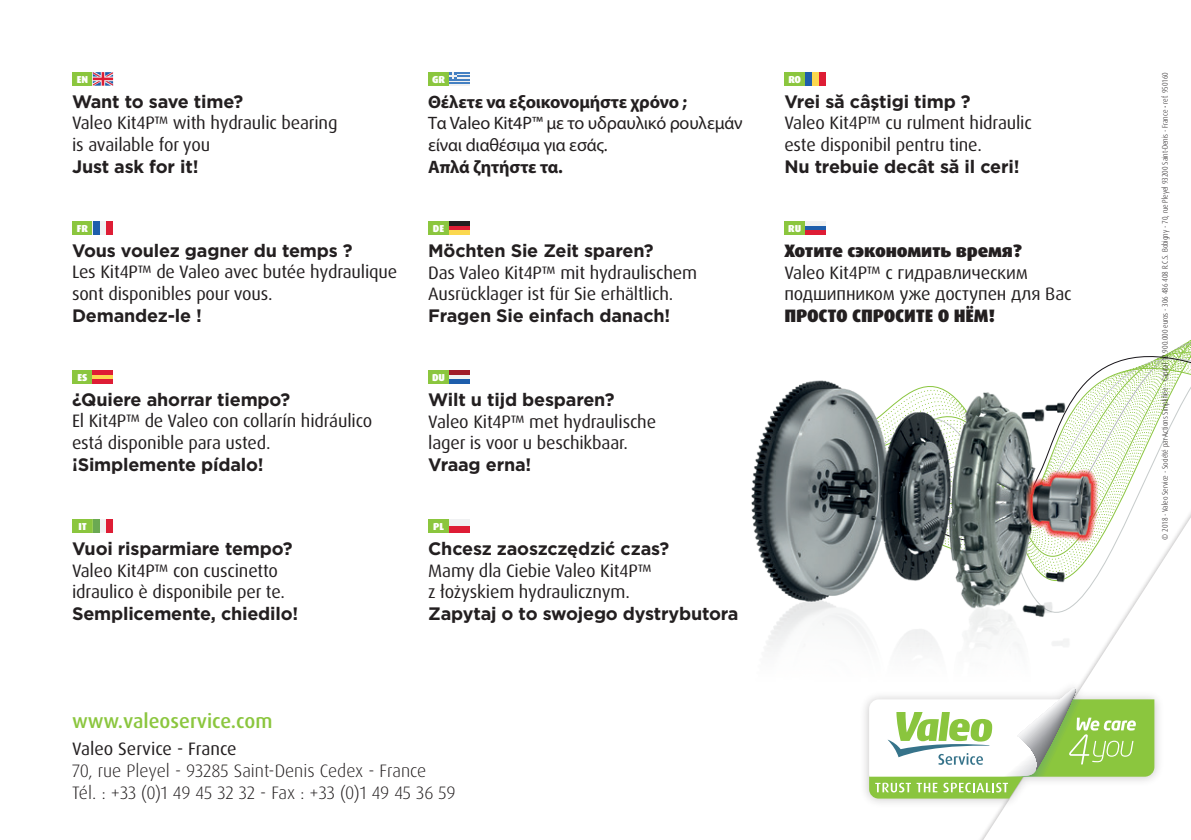
<style>
.page{position:relative;width:1191px;height:840px;background:#fff}
.page>*{position:absolute;margin:0;border:0;box-sizing:border-box;transform-origin:0 0}
.t1{font:500 20px "Dax Pro";color:#8bc63e}
.t2{font:18px/21.6px "Dax Pro";letter-spacing:-.01em;color:#231f20}
.t3{font:700 18px "Gotham";letter-spacing:-.01em;color:#231f20}
.t4{font:300 18px/21.6px "Dax Pro";color:#231f20}
.t5{font:18px/21.6px "Myriad Pro";letter-spacing:-.01em;color:#231f20}
.t6{font:700 18px "Myriad Pro";letter-spacing:-.01em;color:#231f20}
.t7{font:900 18px "Dax Pro";letter-spacing:-.01em;color:#231f20}
.t8{font:900 10px "Dax Pro";letter-spacing:-.01em;color:#fff}
.t9{font:300 condensed 8px "Dax Pro";letter-spacing:-.01em;color:#231f20}
</style>
<div class="page">
<svg style="left:1133px;top:340px;width:58px;height:106px"></svg>
<img style="left:751px;top:357px;width:382px;height:292px">
<div style="left:950px;top:446px;width:241px;height:393px;background:#231f20;opacity:.3"></div>
<svg style="left:983px;top:517px;width:208px;height:322px"></svg>
<img style="left:864px;top:671px;width:303px;height:140px">
<svg style="left:869px;top:687px;width:285px;height:111px"></svg>
<div style="left:72px;top:72px;width:21px;height:13px;background:#8bc63e"></div>
<svg style="left:93px;top:72px;width:20px;height:14px"></svg>
<div style="left:428px;top:72px;width:21px;height:13px;background:#8bc63e"></div>
<div style="left:449px;top:72px;width:20px;height:14px;background:#f0f1f2"></div>
<hr style="left:449px;top:72px;width:20px;height:2px;background:#4480c2">
<hr style="left:449px;top:75px;width:20px;height:2px;background:#4480c2">
<hr style="left:449px;top:79px;width:20px;height:2px;background:#4480c2">
<hr style="left:449px;top:82px;width:20px;height:2px;background:#4480c2">
<svg style="left:449px;top:72px;width:7px;height:7px"></svg>
<div style="left:784px;top:72px;width:21px;height:13px;background:#8bc63e"></div>
<div style="left:805px;top:72px;width:20px;height:14px;background:#fbd84f"></div>
<div style="left:805px;top:72px;width:7px;height:14px;background:#1e5eac"></div>
<div style="left:818px;top:72px;width:7px;height:14px;background:#de1d35"></div>
<div style="left:784px;top:221px;width:21px;height:13px;background:#8bc63e"></div>
<svg style="left:805px;top:225px;width:20px;height:5px"></svg>
<hr style="left:805px;top:221px;width:20px;height:4px;background:#f0f1f2">
<hr style="left:805px;top:230px;width:20px;height:4px;background:#de1d35">
<div style="left:428px;top:221px;width:21px;height:13px;background:#8bc63e"></div>
<svg style="left:449px;top:225px;width:20px;height:5px"></svg>
<hr style="left:449px;top:221px;width:20px;height:4px;background:#231f20">
<hr style="left:449px;top:230px;width:20px;height:4px;background:#fbd84f">
<div style="left:428px;top:370px;width:21px;height:13px;background:#8bc63e"></div>
<svg style="left:449px;top:374px;width:20px;height:5px"></svg>
<hr style="left:449px;top:370px;width:20px;height:4px;background:#a01b29">
<hr style="left:449px;top:379px;width:20px;height:4px;background:#1e5eac">
<div style="left:428px;top:519px;width:21px;height:13px;background:#8bc63e"></div>
<div style="left:449px;top:519px;width:20px;height:6px;background:#f0f1f2"></div>
<div style="left:449px;top:525px;width:20px;height:7px;background:#de1d35"></div>
<div style="left:72px;top:221px;width:21px;height:13px;background:#8bc63e"></div>
<div style="left:93px;top:221px;width:20px;height:13px;background:#f0f1f2"></div>
<div style="left:93px;top:221px;width:7px;height:13px;background:#1e5eac"></div>
<div style="left:106px;top:221px;width:7px;height:13px;background:#de1d35"></div>
<div style="left:72px;top:370px;width:21px;height:13px;background:#8bc63e"></div>
<svg style="left:93px;top:374px;width:20px;height:5px"></svg>
<hr style="left:93px;top:370px;width:20px;height:4px;background:#de1d35">
<hr style="left:93px;top:379px;width:20px;height:4px;background:#de1d35">
<div style="left:72px;top:519px;width:21px;height:13px;background:#8bc63e"></div>
<svg style="left:100px;top:519px;width:6px;height:13px"></svg>
<div style="left:93px;top:519px;width:7px;height:13px;background:#6ba952"></div>
<div style="left:106px;top:519px;width:7px;height:13px;background:#de1d35"></div>
<p class="t8" style="left:77px;top:73px;width:13px">EN</p>
<p class="t8" style="left:432px;top:73px;width:14px">GR</p>
<p class="t8" style="left:788px;top:73px;width:14px">RO</p>
<p class="t3" style="left:72px;top:89px;width:173px">Want to save time?</p>
<p class="t2" style="left:72px;top:112px;width:267px">Valeo Kit4P™ with hydraulic bearing is available for you</p>
<p class="t3" style="left:72px;top:154px;width:128px">Just ask for it!</p>
<p class="t8" style="left:77px;top:222px;width:13px">FR</p>
<p class="t3" style="left:72px;top:238px;width:282px">Vous voulez gagner du temps ?</p>
<p class="t2" style="left:72px;top:261px;width:327px">Les Kit4P™ de Valeo avec butée hydraulique sont disponibles pour vous.</p>
<p class="t3" style="left:72px;top:303px;width:132px">Demandez-le !</p>
<p class="t8" style="left:77px;top:370px;width:11px">ES</p>
<p class="t3" style="left:72px;top:387px;width:220px">¿Quiere ahorrar tiempo?</p>
<p class="t2" style="left:72px;top:410px;width:302px">El Kit4P™ de Valeo con collarín hidráulico está disponible para usted.</p>
<p class="t3" style="left:72px;top:452px;width:193px">¡Simplemente pídalo!</p>
<p class="t8" style="left:78px;top:519px;width:10px">IT</p>
<p class="t3" style="left:72px;top:536px;width:222px">Vuoi risparmiare tempo?</p>
<p class="t2" style="left:72px;top:559px;width:214px">Valeo Kit4P™ con cuscinetto idraulico è disponibile per te.</p>
<p class="t3" style="left:72px;top:601px;width:228px">Semplicemente, chiedilo!</p>
<p class="t6" style="left:428px;top:90px;width:260px">Θέλετε να εξοικονομήστε χρόνο ;</p>
<p class="t5" style="left:428px;top:112px;width:316px">Τα Valeo Kit4P™ με το υδραυλικό ρουλεμάν είναι dιαθέσιμα για εσάς.</p>
<p class="t6" style="left:428px;top:155px;width:136px">Απλά ζητήστε τα.</p>
<p class="t3" style="left:784px;top:89px;width:188px">Vrei să câştigi timp ?</p>
<p class="t2" style="left:784px;top:112px;width:249px">Valeo Kit4P™ cu rulment hidraulic este disponibil pentru tine.</p>
<p class="t3" style="left:784px;top:154px;width:237px">Nu trebuie decât să il ceri!</p>
<p class="t8" style="left:433px;top:222px;width:13px">DE</p>
<p class="t8" style="left:788px;top:222px;width:14px">RU</p>
<p class="t3" style="left:428px;top:238px;width:227px">Möchten Sie Zeit sparen?</p>
<p class="t2" style="left:428px;top:261px;width:270px">Das Valeo Kit4P™ mit hydraulischem<br>Ausrücklager ist für Sie erhältlich.</p>
<p class="t3" style="left:428px;top:303px;width:244px">Fragen Sie einfach danach!</p>
<p class="t8" style="left:432px;top:370px;width:14px">DU</p>
<p class="t3" style="left:428px;top:387px;width:188px">Wilt u tijd besparen?</p>
<p class="t2" style="left:428px;top:410px;width:229px">Valeo Kit4P™ met hydraulische lager is voor u beschikbaar.</p>
<p class="t3" style="left:428px;top:452px;width:105px">Vraag erna!</p>
<p class="t8" style="left:433px;top:519px;width:12px">PL</p>
<p class="t3" style="left:428px;top:536px;width:242px">Chcesz zaoszczędzić czas?</p>
<p class="t2" style="left:428px;top:559px;width:225px">Mamy dla Ciebie Valeo Kit4P™ z łożyskiem hydraulicznym.</p>
<p class="t3" style="left:428px;top:601px;width:312px">Zapytaj o to swojego dystrybutora</p>
<p class="t7" style="left:784px;top:239px;width:239px">Хотите сэкономить время?</p>
<p class="t2" style="left:784px;top:261px;width:289px">Valeo Kit4P™ с гидравлическим подшипником уже доступен для Вас</p>
<p class="t7" style="left:784px;top:303px;width:212px">ПРОСТО СПРОСИТЕ О НЁМ!</p>
<p class="t1" style="left:72px;top:707px;width:202px">www.valeoservice.com</p>
<p class="t2" style="left:72px;top:738px;width:166px">Valeo Service - France</p>
<p class="t4" style="left:72px;top:759px;width:385px">70, rue Pleyel - 93285 Saint-Denis Cedex - France<br>Tél. : +33 (0)1 49 45 32 32 - Fax : +33 (0)1 49 45 36 59</p>
<p class="t9" style="left:1160px;top:539px;width:469px;rotate:-90deg">© 2018 - Valeo Service - Société par Actions Simplifiée - Capital 12.900.000 euros - 306 486 408 R.C.S. Bobigny - 70, rue Pleyel 93200 Saint-Denis - France • ref. 950160</p>
</div>
